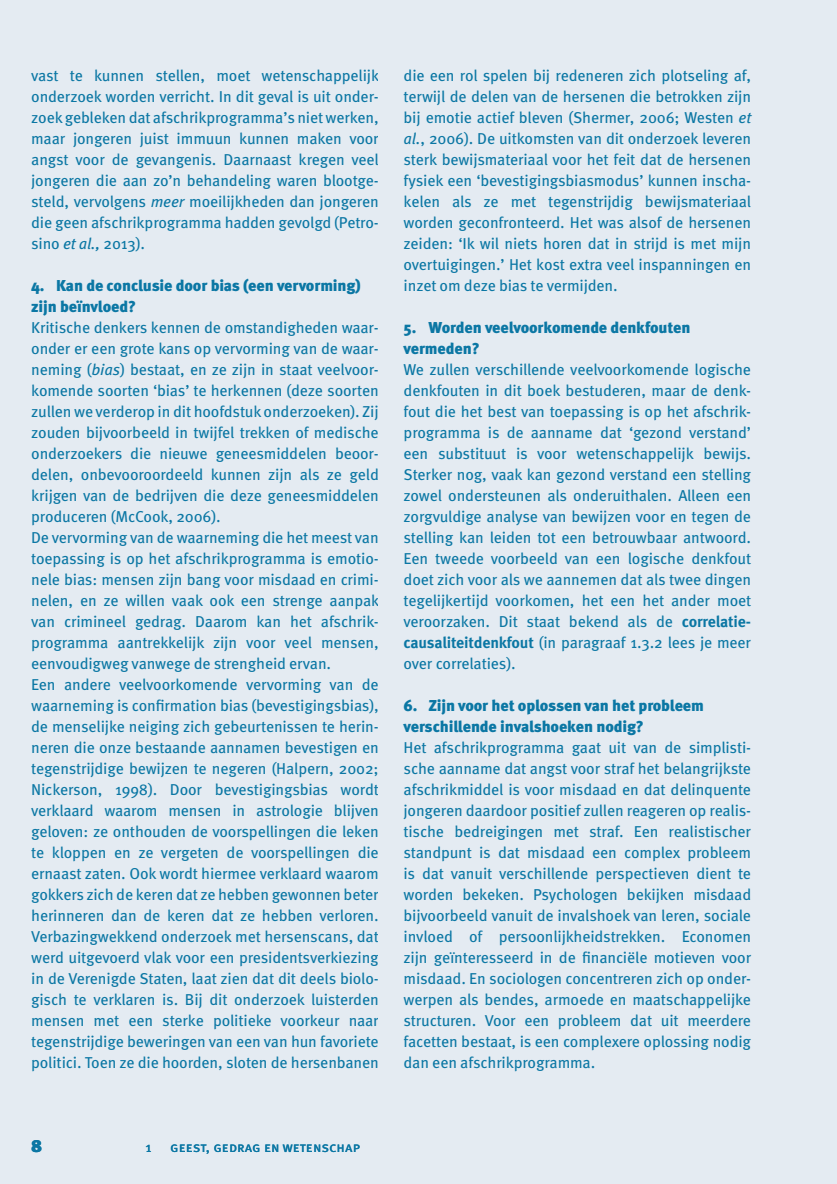
<style>
.page{position:relative;width:837px;height:1184px;background:#fff}
.page>*{position:absolute;margin:0;border:0;box-sizing:border-box;transform-origin:0 0}
.t1{font:900 17.5px "Meta Pro";color:#0b77a4}
.t2{font:15.75px/21px "Meta Pro";letter-spacing:-.015em;color:#0b77a4;text-align:justify}
.t3{font:900 15.75px/21px "Meta Pro";letter-spacing:-.01em;color:#0b77a4}
.t4{font:14px "Meta Pro";color:#0b77a4}
.s1{font-style:italic}
.s2{font-weight:700}
</style>
<div class="page">
<div style="left:0;top:0;width:836px;height:1184px;background:#e4ebf2"></div>
<p class="t2" style="left:31px;top:63px;width:349px">vast te kunnen stellen, moet wetenschappelijk onderzoek worden verricht. In dit geval is uit onder&shy;zoek gebleken dat afschrikprogramma’s niet werken, maar jongeren juist immuun kunnen maken voor angst voor de gevangenis. Daarnaast kregen veel jongeren die aan zo’n behandeling waren blootge&shy;steld, vervolgens <span class="s1">meer</span> moeilijkheden dan jongeren die geen afschrikprogramma hadden gevolgd (Petro&shy;sino <span class="s1">et al.,</span> 2013).</p>
<p class="t3" style="left:31px;top:274px;width:331px">4. Kan de conclusie door bias (een vervorming) zijn beïnvloed?</p>
<p class="t2" style="left:31px;top:315px;width:349px;text-align:left">Kritische denkers kennen de omstandigheden waar&shy;onder er een grote kans op vervorming van de waar&shy;neming (<span class="s1">bias</span>) bestaat, en ze zijn in staat veelvoor&shy;komende soorten ‘bias’ te herkennen (deze soorten zullen we verderop in dit hoofdstuk onderzoeken). Zij zouden bijvoorbeeld in twijfel trekken of medische onderzoekers die nieuwe geneesmiddelen beoor&shy;delen, onbevooroordeeld kunnen zijn als ze geld krijgen van de bedrijven die deze geneesmiddelen produceren (McCook, 2006).<br>De vervorming van de waarneming die het meest van toepassing is op het afschrikprogramma is emotio&shy;nele bias: mensen zijn bang voor misdaad en crimi&shy;nelen, en ze willen vaak ook een strenge aanpak van crimineel gedrag. Daarom kan het afschrik&shy;programma aantrekkelijk zijn voor veel mensen, eenvoudigweg vanwege de strengheid ervan.<br>Een andere veelvoorkomende vervorming van de waarneming is confirmation bias (bevestigingsbias), de menselijke neiging zich gebeurtenissen te herin&shy;neren die onze bestaande aannamen bevestigen en tegenstrijdige bewijzen te negeren (Halpern, 2002; Nickerson, 1998). Door bevestigingsbias wordt verklaard waarom mensen in astrologie blijven geloven: ze onthouden de voorspellingen die leken te kloppen en ze vergeten de voorspellingen die ernaast zaten. Ook wordt hiermee verklaard waarom gokkers zich de keren dat ze hebben gewonnen beter herinneren dan de keren dat ze hebben verloren.<br>Verbazingwekkend onderzoek met hersenscans, dat werd uitgevoerd vlak voor een presidentsverkiezing in de Verenigde Staten, laat zien dat dit deels biolo&shy;gisch te verklaren is. Bij dit onderzoek luisterden mensen met een sterke politieke voorkeur naar tegenstrijdige beweringen van een van hun favoriete politici. Toen ze die hoorden, sloten de hersenbanen</p>
<p class="t2" style="left:403px;top:63px;width:349px">die een rol spelen bij redeneren zich plotseling af, terwijl de delen van de hersenen die betrokken zijn bij emotie actief bleven (Shermer, 2006; Westen <span class="s1">et al.</span>, 2006). De uitkomsten van dit onderzoek leveren sterk bewijsmateriaal voor het feit dat de hersenen fysiek een ‘bevestigingsbiasmodus’ kunnen inscha&shy;kelen als ze met tegenstrijdig bewijsmateriaal worden geconfronteerd. Het was alsof de hersenen zeiden: ‘Ik wil niets horen dat in strijd is met mijn overtuigingen.’ Het kost extra veel inspanningen en inzet om deze bias te vermijden.</p>
<p class="t3" style="left:403px;top:316px;width:288px">5. Worden veelvoorkomende denkfouten vermeden?</p>
<p class="t2" style="left:403px;top:357px;width:349px">We zullen verschillende veelvoorkomende logische denkfouten in dit boek bestuderen, maar de denk&shy;fout die het best van toepassing is op het afschrik&shy;programma is de aanname dat ‘gezond verstand’ een substituut is voor wetenschappelijk bewijs.<br>Sterker nog, vaak kan gezond verstand een stelling zowel ondersteunen als onderuithalen. Alleen een zorgvuldige analyse van bewijzen voor en tegen de stelling kan leiden tot een betrouwbaar antwoord.<br>Een tweede voorbeeld van een logische denkfout doet zich voor als we aannemen dat als twee dingen tegelijkertijd voorkomen, het een het ander moet veroorzaken. Dit staat bekend als de <span class="s2">correlatie&shy;causaliteitdenkfout</span> (in paragraaf 1.3.2 lees je meer over correlaties).</p>
<p class="t3" style="left:403px;top:694px;width:302px">6. Zijn voor het oplossen van het probleem verschillende invalshoeken nodig?</p>
<p class="t2" style="left:403px;top:735px;width:349px">Het afschrikprogramma gaat uit van de simplisti&shy;sche aanname dat angst voor straf het belangrijkste afschrikmiddel is voor misdaad en dat delinquente jongeren daardoor positief zullen reageren op realis&shy;tische bedreigingen met straf. Een realistischer standpunt is dat misdaad een complex probleem is dat vanuit verschillende perspectieven dient te worden bekeken. Psychologen bekijken misdaad bijvoorbeeld vanuit de invalshoek van leren, sociale invloed of persoonlijkheidstrekken. Economen zijn geïnteresseerd in de financiële motieven voor misdaad. En sociologen concentreren zich op onder&shy;werpen als bendes, armoede en maatschappelijke structuren. Voor een probleem dat uit meerdere facetten bestaat, is een complexere oplossing nodig dan een afschrikprogramma.</p>
<p class="t1" style="left:31px;top:1132px;width:13px">8</p>
<p class="t4" style="left:145px;top:1136px;width:8px">1</p>
<p class="t4" style="left:170px;top:1136px;width:191px">Geest, g edrag en wetenschap</p>
</div>
